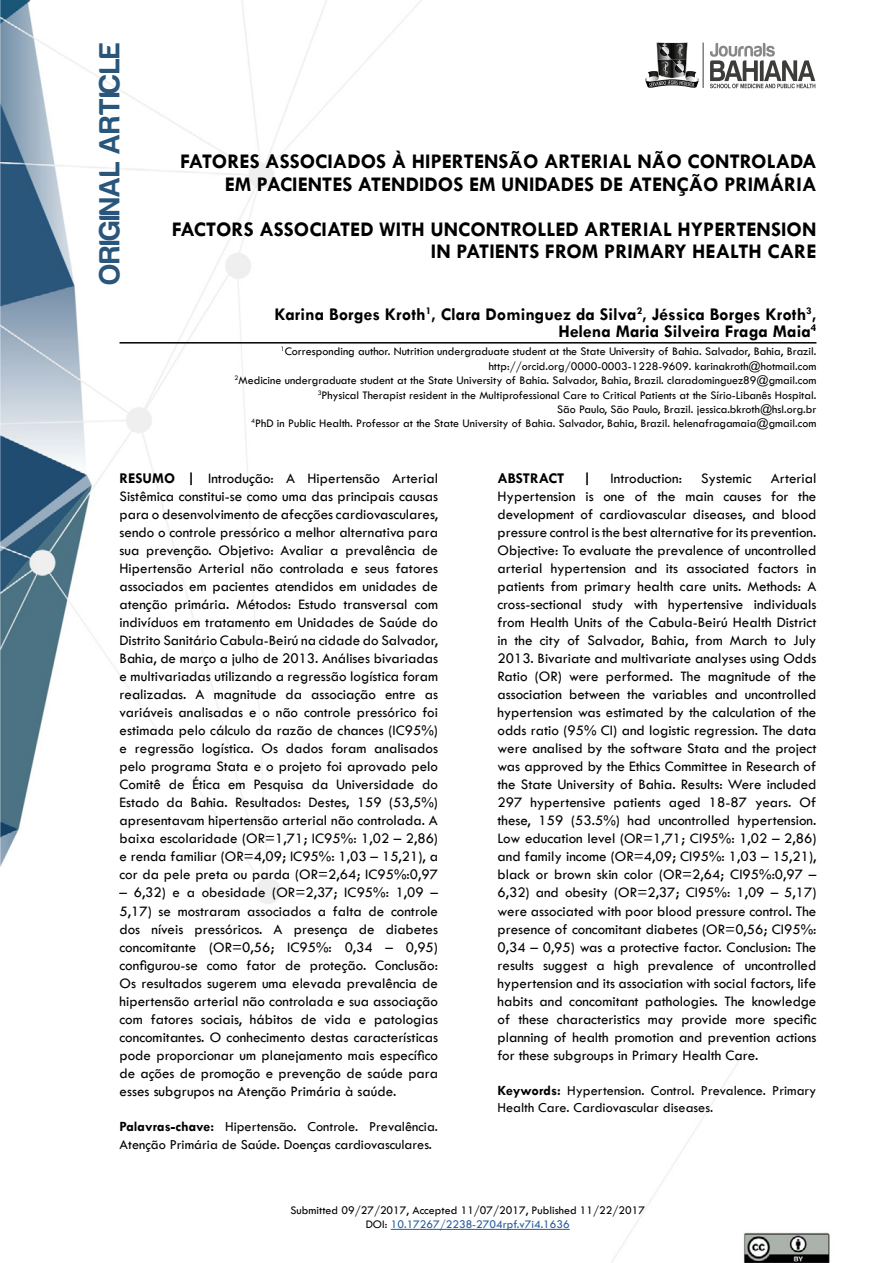
<style>
.page{position:relative;width:893px;height:1263px;background:#fff}
.page>*{position:absolute;margin:0;border:0;box-sizing:border-box;transform-origin:0 0}
.t1{font:30px "Harabara";letter-spacing:.02em;color:#2a567b}
.t2{font:700 21px/22.5px "Tw Cen";color:#000;text-align:right}
.t3{font:700 18px/16.5px "Tw Cen";color:#000;text-align:right}
.t4{font:15px/18px "Tw Cen";color:#000;text-align:justify}
.t5{font:700 15px "Tw Cen";color:#000}
.t6{font:14.25px/17.1px "Tw Cen";color:#000}
.t7{font:12px/14.4px "Tw Cen";color:#000;text-align:right}
.s1{font-weight:700}
.s2{color:#275b9b}
</style>
<div class="page">
<img style="left:0;top:0;width:830px;height:1263px">
<hr style="left:703px;top:43px;width:1px;height:45px;background:#3c3c3b">
<svg style="left:710px;top:43px;width:105px;height:45px"></svg>
<svg style="left:645px;top:43px;width:54px;height:45px"></svg>
<hr style="left:120px;top:342px;width:696px;height:2px;background:#000">
<hr style="left:391px;top:1229px;width:179px;height:1px;background:#275b9b">
<h1 class="t1" style="left:94px;top:284px;width:243px;rotate:-90deg">ORIGINAL ARTICLE</h1>
<h2 class="t2" style="left:180px;top:150px;width:638px">FATORES ASSOCIADOS À HIPERTENSÃO ARTERIAL NÃO CONTROLADA<br>EM PACIENTES ATENDIDOS EM UNIDADES DE ATENÇÃO PRIMÁRIA</h2>
<h2 class="t2" style="left:172px;top:217px;width:646px">FACTORS ASSOCIATED WITH UNCONTROLLED ARTERIAL HYPERTENSION<br>IN PATIENTS FROM PRIMARY HEALTH CARE</h2>
<p class="t3" style="left:275px;top:306px;width:543px">Karina Borges Kroth<sup>1</sup>, Clara Dominguez da Silva<sup>2</sup>, Jéssica Borges Kroth<sup>3</sup>,<br>Helena Maria Silveira Fraga Maia<sup>4</sup></p>
<p class="t7" style="left:235px;top:344px;width:583px"><sup>1</sup>Corresponding author. Nutrition undergraduate student at the State University of Bahia. Salvador, Bahia, Brazil. http://orcid.org/0000-0003-1228-9609. karinakroth@hotmail.com<br><sup>2</sup>Medicine undergraduate student at the State University of Bahia. Salvador, Bahia, Brazil. claradominguez89@gmail.com <sup>3</sup>Physical Therapist resident in the Multiprofessional Care to Critical Patients at the Sírio-Libanês Hospital.<br>São Paulo, São Paulo, Brazil. jessica.bkroth@hsl.org.br<br><sup>4</sup>PhD in Public Health. Professor at the State University of Bahia. Salvador, Bahia, Brazil. helenafragamaia@gmail.com</p>
<p class="t4" style="left:120px;top:470px;width:320px"><span class="s1">RESUMO |</span> Introdução: A Hipertensão Arterial Sistêmica constitui-se como uma das principais causas para o desenvolvimento de afecções cardiovasculares, sendo o controle pressórico a melhor alternativa para sua prevenção. Objetivo: Avaliar a prevalência de Hipertensão Arterial não controlada e seus fatores associados em pacientes atendidos em unidades de atenção primária. Métodos: Estudo transversal com indivíduos em tratamento em Unidades de Saúde do Distrito Sanitário Cabula-Beirú na cidade do Salvador, Bahia, de março a julho de 2013. Análises bivariadas e multivariadas utilizando a regressão logística foram realizadas. A magnitude da associação entre as variáveis analisadas e o não controle pressórico foi estimada pelo cálculo da razão de chances (IC95%) e regressão logística. Os dados foram analisados pelo programa Stata e o projeto foi aprovado pelo Comitê de Ética em Pesquisa da Universidade do Estado da Bahia. Resultados: Destes, 159 (53,5%) apresentavam hipertensão arterial não controlada. A baixa escolaridade (OR=1,71; IC95%: 1,02 – 2,86) e renda familiar (OR=4,09; IC95%: 1,03 – 15,21), a cor da pele preta ou parda (OR=2,64; IC95%:0,97</p>
<p class="t4" style="left:120px;top:884px;width:320px">– 6,32) e a obesidade (OR=2,37; IC95%: 1,09 – 5,17) se mostraram associados a falta de controle dos níveis pressóricos. A presença de diabetes concomitante (OR=0,56; IC95%: 0,34 – 0,95) configurou-se como fator de proteção. Conclusão:<br>Os resultados sugerem uma elevada prevalência de hipertensão arterial não controlada e sua associação com fatores sociais, hábitos de vida e patologias concomitantes. O conhecimento destas características pode proporcionar um planejamento mais específico de ações de promoção e prevenção de saúde para esses subgrupos na Atenção Primária à saúde.</p>
<p class="t6" style="left:120px;top:1117px;width:320px;line-height:18px"><span class="s1">Palavras-chave:</span> Hipertensão. Controle. Prevalência.<br>Atenção Primária de Saúde. Doenças cardiovasculares.</p>
<p class="t5" style="left:497px;top:470px;width:96px">ABSTRACT |</p>
<p class="t4" style="left:611px;top:470px;width:73px">Introduction:</p>
<p class="t4" style="left:701px;top:470px;width:52px">Systemic</p>
<p class="t4" style="left:497px;top:470px;width:320px;text-indent:273px">Arterial Hypertension is one of the main causes for the development of cardiovascular diseases, and blood pressure control is the best alternative for its prevention.<br>Objective: To evaluate the prevalence of uncontrolled arterial hypertension and its associated factors in patients from primary health care units. Methods: A cross-sectional study with hypertensive individuals from Health Units of the Cabula-Beirú Health District in the city of Salvador, Bahia, from March to July 2013. Bivariate and multivariate analyses using Odds Ratio (OR) were performed. The magnitude of the association between the variables and uncontrolled hypertension was estimated by the calculation of the odds ratio (95% CI) and logistic regression. The data were analised by the software Stata and the project was approved by the Ethics Committee in Research of the State University of Bahia. Results: Were included 297 hypertensive patients aged 18-87 years. Of these, 159 (53.5%) had uncontrolled hypertension.<br>Low education level (OR=1,71; CI95%: 1,02 – 2,86) and family income (OR=4,09; CI95%: 1,03 – 15,21), black or brown skin color (OR=2,64; CI95%:0,97 – 6,32) and obesity (OR=2,37; CI95%: 1,09 – 5,17) were associated with poor blood pressure control. The presence of concomitant diabetes (OR=0,56; CI95%:<br>0,34 – 0,95) was a protective factor. Conclusion: The results suggest a high prevalence of uncontrolled hypertension and its association with social factors, life habits and concomitant pathologies. The knowledge of these characteristics may provide more specific planning of health promotion and prevention actions for these subgroups in Primary Health Care.</p>
<p class="t6" style="left:497px;top:1081px;width:320px"><span class="s1">Keywords:</span> Hypertension. Control. Prevalence. Primary<br>Health Care. Cardiovascular diseases.</p>
<p class="t7" style="left:306px;top:1201px;width:320px">Journal of Physiotherapy Research. 2017 November;7(4):538-547</p>
<p class="t7" style="left:291px;top:1203px;width:356px;text-align:center">Submitted 09/27/2017, Accepted 11/07/2017, Published 11/22/2017<br>DOI: <span class="s2">10.17267/2238-2704rpf.v7i4.1636</span></p>
</div>
